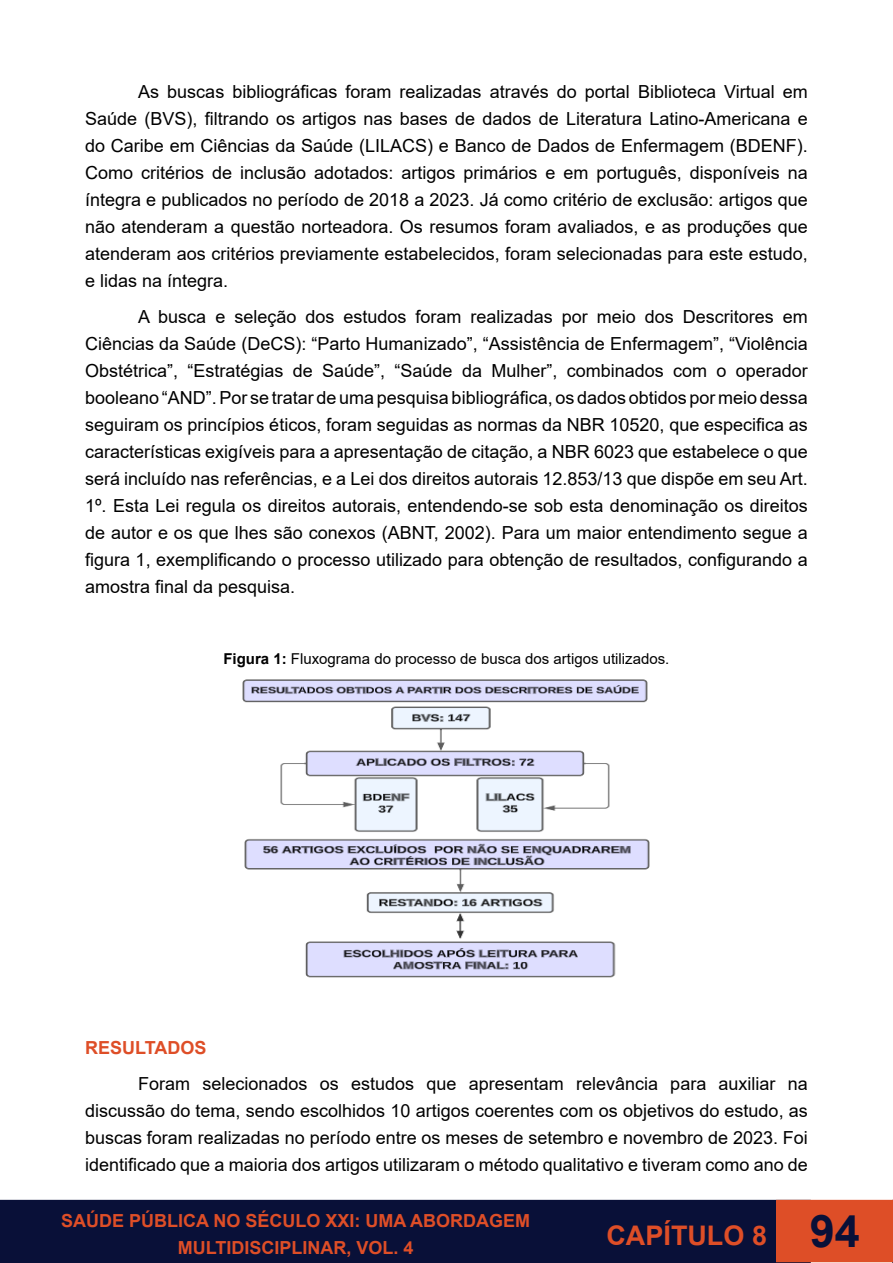
<style>
.page{position:relative;width:893px;height:1263px;background:#fff}
.page>*{position:absolute;margin:0;border:0;box-sizing:border-box;transform-origin:0 0}
.t1{font:700 45px "Arial";color:#091038}
.t2{font:700 27px "Arial";color:#de4e27}
.t3{font:18px/27px "Arial";color:#000;text-align:justify}
.t4{font:700 18px/27px "Arial";color:#de4e27;text-align:center}
.t5{font:15px "Arial";color:#000}
.s1{font-weight:700}
</style>
<div class="page">
<div style="left:0;top:1200px;width:811px;height:63px;background:#091038"></div>
<div style="left:777px;top:1200px;width:116px;height:61px;background:#de4e27"></div>
<div style="left:776px;top:1200px;width:117px;height:62px;border:2px solid #de4e27"></div>
<img style="left:242px;top:679px;width:408px;height:299px">
<p class="t3" style="left:85px;top:78px;width:724px;text-indent:53px">As buscas bibliográficas foram realizadas através do portal Biblioteca Virtual em Saúde (BVS), filtrando os artigos nas bases de dados de Literatura Latino-Americana e do Caribe em Ciências da Saúde (LILACS) e Banco de Dados de Enfermagem (BDENF).<br>Como critérios de inclusão adotados: artigos primários e em português, disponíveis na íntegra e publicados no período de 2018 a 2023. Já como critério de exclusão: artigos que não atenderam a questão norteadora. Os resumos foram avaliados, e as produções que atenderam aos critérios previamente estabelecidos, foram selecionadas para este estudo, e lidas na íntegra.</p>
<p class="t3" style="left:85px;top:303px;width:724px;text-indent:53px">A busca e seleção dos estudos foram realizadas por meio dos Descritores em Ciências da Saúde (DeCS): “Parto Humanizado”, “Assistência de Enfermagem”, “Violência Obstétrica”, “Estratégias de Saúde”, “Saúde da Mulher”, combinados com o operador booleano “AND”. Por se tratar de uma pesquisa bibliográfica, os dados obtidos por meio dessa seguiram os princípios éticos, foram seguidas as normas da NBR 10520, que especifica as características exigíveis para a apresentação de citação, a NBR 6023 que estabelece o que será incluído nas referências, e a Lei dos direitos autorais 12.853/13 que dispõe em seu Art.<br>1º. Esta Lei regula os direitos autorais, entendendo-se sob esta denominação os direitos de autor e os que lhes são conexos (ABNT, 2002). Para um maior entendimento segue a figura 1, exemplificando o processo utilizado para obtenção de resultados, configurando a amostra final da pesquisa.</p>
<p class="t5" style="left:223px;top:648px;width:448px"><span class="s1">Figura 1:</span> Fluxograma do processo de busca dos artigos utilizados.</p>
<p class="t4" style="left:85px;top:1035px;width:123px">RESULTADOS</p>
<p class="t3" style="left:85px;top:1070px;width:724px;text-indent:53px">Foram selecionados os estudos que apresentam relevância para auxiliar na discussão do tema, sendo escolhidos 10 artigos coerentes com os objetivos do estudo, as buscas foram realizadas no período entre os meses de setembro e novembro de 2023. Foi identificado que a maioria dos artigos utilizaram o método qualitativo e tiveram como ano de</p>
<p class="t4" style="left:61px;top:1208px;width:471px">SAÚDE PÚBLICA NO SÉCULO XXI: UMA ABORDAGEM<br>MULTIDISCIPLINAR, VOL. 4</p>
<h2 class="t2" style="left:606px;top:1216px;width:162px">CAPÍTULO 8</h2>
<h1 class="t1" style="left:810px;top:1200px;width:52px">94</h1>
</div>
